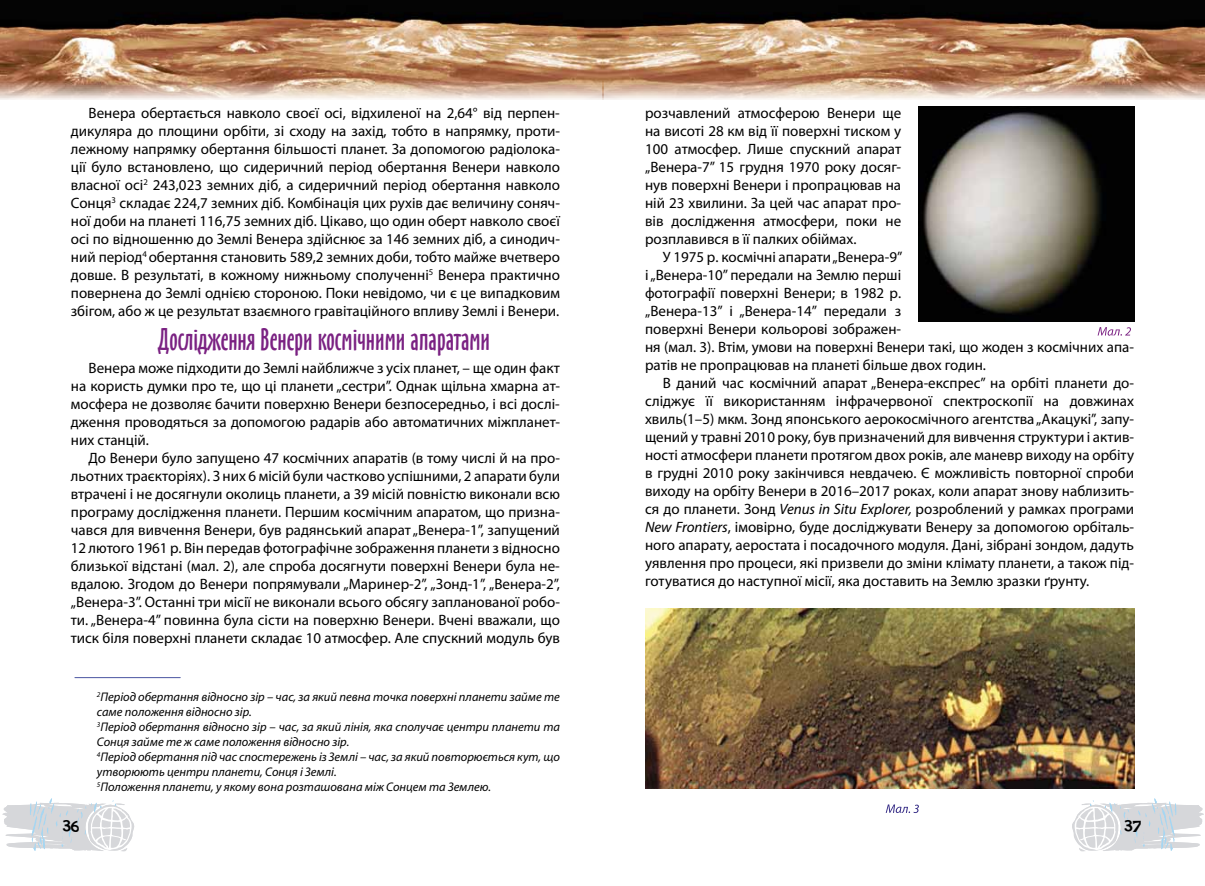
<style>
.page{position:relative;width:1205px;height:886px;background:#fff}
.page>*{position:absolute;margin:0;border:0;box-sizing:border-box;transform-origin:0 0}
.t1{font:28.75px "Oz Handicraft BT";color:#7a2182}
.t2{font:17.5px "DS Goose";color:#000}
.t3{font:15px/18px "Myriad Pro";color:#000;text-align:justify}
.t4{font:italic 12.5px/15px "Myriad Pro";color:#000}
.s1{font-style:italic}
</style>
<div class="page">
<img style="left:0;top:0;width:1204px;height:99px">
<svg style="left:1072px;top:798px;width:132px;height:53px"></svg>
<svg style="left:2px;top:798px;width:133px;height:53px"></svg>
<img style="left:919px;top:106px;width:215px;height:215px">
<hr style="left:75px;top:677px;width:105px;height:1px;background:#4955a1">
<svg style="left:1097px;top:327px;width:34px;height:9px"></svg>
<svg style="left:886px;top:804px;width:33px;height:9px"></svg>
<img style="left:645px;top:609px;width:489px;height:180px">
<p class="t3" style="left:71px;top:103px;width:491px;text-indent:18px">Венера обертається навколо своєї осі, відхиленої на 2,64° від перпен&shy;дикуляра до площини орбіти, зі сходу на захід, тобто в напрямку, проти&shy;лежному напрямку обертання більшості планет. За допомогою радіолока&shy;ції було встановлено, що сидеричний період обертання Венери навколо власної осі<sup>2</sup> 243,023 земних діб, а сидеричний період обертання навколо Сонця<sup>3</sup> складає 224,7 земних діб. Комбінація цих рухів дає величину соняч&shy;ної доби на планеті 116,75 земних діб. Цікаво, що один оберт навколо своєї осі по відношенню до Землі Венера здійснює за 146 земних діб, а синодич&shy;ний період<sup>4</sup> обертання становить 589,2 земних доби, тобто майже вчетверо довше. В результаті, в кожному нижньому сполученні<sup>5</sup> Венера практично повернена до Землі однією стороною. Поки невідомо, чи є це випадковим збігом, або ж це результат взаємного гравітаційного впливу Землі і Венери.</p>
<h1 class="t1" style="left:158px;top:321px;width:333px">Дослідження Венери космічними апаратами</h1>
<p class="t3" style="left:71px;top:359px;width:491px;text-indent:18px">Венера може підходити до Землі найближче з усіх планет, – ще один факт на користь думки про те, що ці планети „сестри”. Однак щільна хмарна ат&shy;мосфера не дозволяє бачити поверхню Венери безпосередньо, і всі дослі&shy;дження проводяться за допомогою радарів або автоматичних міжпланет&shy;них станцій.</p>
<p class="t3" style="left:71px;top:449px;width:491px;text-indent:18px">До Венери було запущено 47 космічних апаратів (в тому числі й на про&shy;льотних траєкторіях). З них 6 місій були частково успішними, 2 апарати були втрачені і не досягнули околиць планети, а 39 місій повністю виконали всю програму дослідження планети. Першим космічним апаратом, що призна&shy;чався для вивчення Венери, був радянський апарат „Венера-1”, запущений 12 лютого 1961 р. Він передав фотографічне зображення планети з відносно близької відстані (мал. 2), але спроба досягнути поверхні Венери була не&shy;вдалою. Згодом до Венери попрямували „Маринер-2”, „Зонд-1”, „Венера-2”, „Венера-3”. Останні три місії не виконали всього обсягу запланованої робо&shy;ти. „Венера-4” повинна була сісти на поверхню Венери. Вчені вважали, що тиск біля поверхні планети складає 10 атмосфер. Але спускний модуль був</p>
<p class="t4" style="left:97px;top:689px;width:465px"><sup>2</sup>Період обертання відносно зір – час, за який певна точка поверхні планети займе те саме положення відносно зір.<br><sup>3</sup>Період обертання відносно зір – час, за який лінія, яка сполучає центри планети та Сонця займе те ж саме положення відносно зір.<br><sup>4</sup>Період обертання під час спостережень із Землі – час, за який повторюється кут, що утворюють центри планети, Сонця і Землі.<br><sup>5</sup>Положення планети, у якому вона розташована між Сонцем та Землею.</p>
<p class="t3" style="left:645px;top:103px;width:258px">розчавлений атмосферою Венери ще на висоті 28 км від її поверхні тиском у 100 атмосфер. Лише спускний апарат „Венера-7” 15 грудня 1970 року досяг&shy;нув поверхні Венери і пропрацював на ній 23 хвилини. За цей час апарат про&shy;вів дослідження атмосфери, поки не розплавився в її палких обіймах.</p>
<p class="t3" style="left:645px;top:247px;width:490px;text-align:left;text-indent:18px">У 1975 р. космічні апарати „Венера-9”<br>і „Венера-10” передали на Землю перші<br>фотографії поверхні Венери; в 1982 р.<br>„Венера-13” і „Венера-14” передали з<br>поверхні Венери кольорові зображен-<br>ня (мал. 3). Втім, умови на поверхні Венери такі, що жоден з космічних апа&shy;ратів не пропрацював на планеті більше двох годин.</p>
<p class="t3" style="left:645px;top:373px;width:491px;text-indent:18px">В даний час космічний апарат „Венера-експрес” на орбіті планети до&shy;сліджує її використанням інфрачервоної спектроскопії на довжинах хвиль(1–5) мкм. Зонд японського аерокосмічного агентства „Акацукі”, запу&shy;щений у травні 2010 року, був призначений для вивчення структури і актив&shy;ності атмосфери планети протягом двох років, але маневр виходу на орбіту в грудні 2010 року закінчився невдачею. Є можливість повторної спроби виходу на орбіту Венери в 2016–2017 роках, коли апарат знову наблизить&shy;ся до планети. Зонд <span class="s1">Venus in Situ Explorer,</span> розроблений у рамках програми <span class="s1">New Frontiers</span>, імовірно, буде досліджувати Венеру за допомогою орбіталь&shy;ного апарату, аеростата і посадочного модуля. Дані, зібрані зондом, дадуть уявлення про процеси, які призвели до зміни клімату планети, а також під&shy;готуватися до наступної місії, яка доставить на Землю зразки ґрунту.</p>
<p class="t2" style="left:63px;top:816px;width:18px">36</p>
<p class="t2" style="left:1124px;top:816px;width:18px">37</p>
</div>
